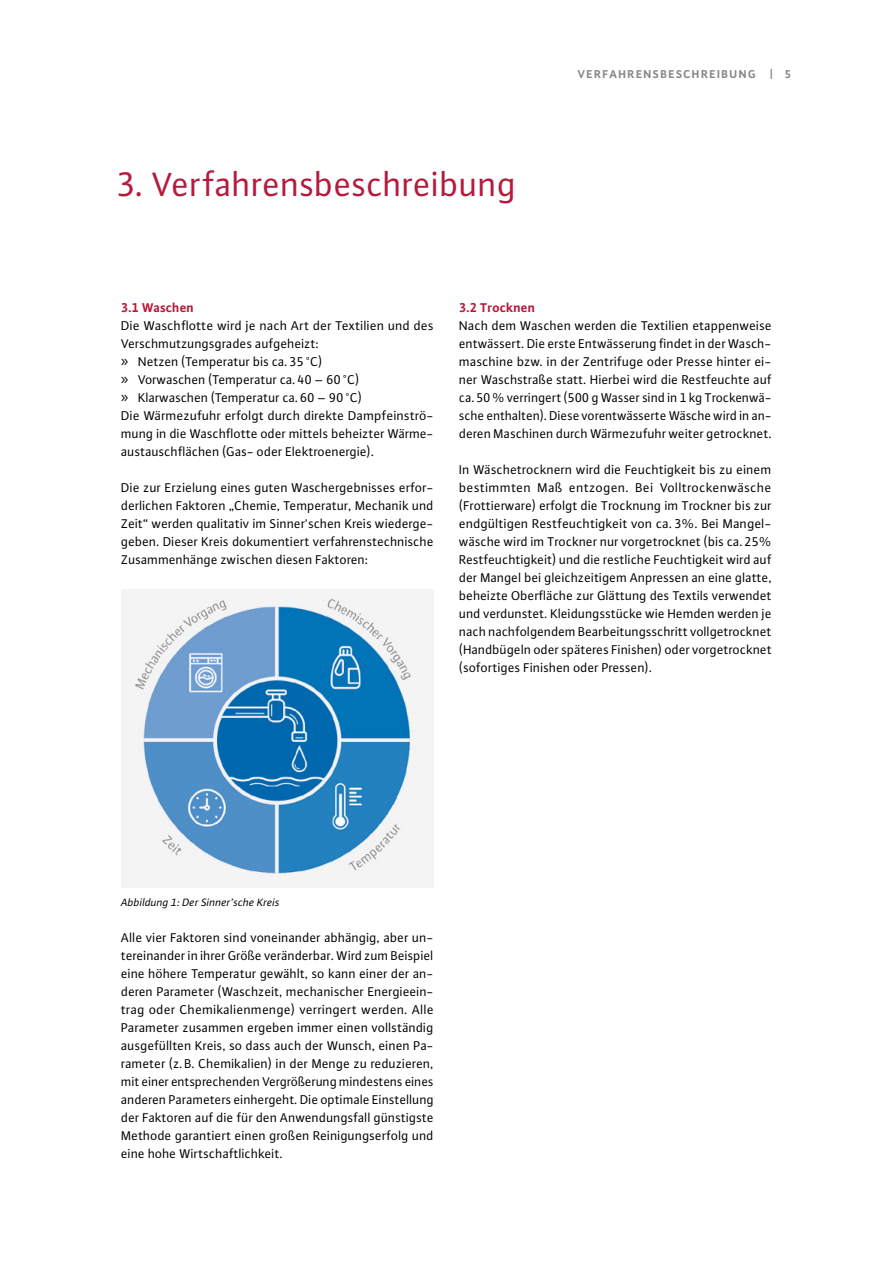
<style>
.page{position:relative;width:893px;height:1263px;background:#fff}
.page>*{position:absolute;margin:0;border:0;box-sizing:border-box;transform-origin:0 0}
.t1{font:36px "Plus Sans Normal";color:#b61a3d}
.t2{font:13.5px/18px "Plus Sans Normal";letter-spacing:.005em;color:#000;text-align:justify}
.t3{font:700 13.5px "Plus Sans";letter-spacing:.005em;color:#b61a3d}
.t4{font:12px "Plus Sans Bold SC";letter-spacing:.115em;color:#868786}
.t5{font:italic 11.25px "Plus Sans Normal";letter-spacing:.005em;color:#000}
.s1{font-family:"Plus Sans Normal SC"}
.s2{font-family:"Plus Sans Bold SC";font-weight:400}
.s3{font-family:"Alegreya Sans";font-size:18px}
.s4{font-family:"Plus Sans Normal SC Italic";font-style:normal}
</style>
<div class="page">
<img style="left:121px;top:590px;width:313px;height:298px">
<h1 class="t1" style="left:117px;top:161px;width:401px"><span class="s1">3</span>. Verfahrensbeschreibung</h1>
<p class="t4" style="left:578px;top:66px;width:215px">VERFAHRENSBESCHREIBUNG | 5</p>
<p class="t3" style="left:121px;top:298px;width:74px"><span class="s2">3.1</span> Waschen</p>
<p class="t2" style="left:121px;top:316px;width:314px;text-align:left">Die Waschflotte wird je nach Art der Textilien und des Verschmutzungsgrades aufgeheizt:<br><span class="s3">»</span> Netzen (Temperatur bis ca.<span class="s1">35</span>°C)<br><span class="s3">»</span> Vorwaschen (Temperatur ca.<span class="s1">40</span> – <span class="s1">60</span>°C)<br><span class="s3">»</span> Klarwaschen (Temperatur ca.<span class="s1">60</span> – <span class="s1">90</span>°C)<br>Die Wärmezufuhr erfolgt durch direkte Dampfeinströ&shy;mung in die Waschflotte oder mittels beheizter Wärme&shy;austauschflächen (Gas- oder Elektroenergie).</p>
<p class="t2" style="left:121px;top:478px;width:314px">Die zur Erzielung eines guten Waschergebnisses erfor&shy;derlichen Faktoren „Chemie, Temperatur, Mechanik und Zeit“ werden qualitativ im Sinner'schen Kreis wiederge&shy;geben. Dieser Kreis dokumentiert verfahrenstechnische Zusammenhänge zwischen diesen Faktoren:</p>
<p class="t3" style="left:459px;top:298px;width:77px"><span class="s2">3.2</span> Trocknen</p>
<p class="t2" style="left:459px;top:316px;width:314px">Nach dem Waschen werden die Textilien etappenweise entwässert. Die erste Entwässerung findet in der Wasch&shy;maschine bzw. in der Zentrifuge oder Presse hinter ei&shy;ner Waschstraße statt. Hierbei wird die Restfeuchte auf ca.<span class="s1">50</span>% verringert (<span class="s1">500</span> g Wasser sind in <span class="s1">1</span> kg Trockenwä&shy;sche enthalten). Diese vorentwässerte Wäsche wird in an&shy;deren Maschinen durch Wärmezufuhr weiter getrocknet.</p>
<p class="t2" style="left:459px;top:460px;width:314px">In Wäschetrocknern wird die Feuchtigkeit bis zu einem bestimmten Maß entzogen. Bei Volltrockenwäsche (Frottierware) erfolgt die Trocknung im Trockner bis zur endgültigen Restfeuchtigkeit von ca. <span class="s1">3</span>%. Bei Mangel&shy;wäsche wird im Trockner nur vorgetrocknet (bis ca.<span class="s1">25</span>% Restfeuchtigkeit) und die restliche Feuchtigkeit wird auf der Mangel bei gleichzeitigem Anpressen an eine glatte, beheizte Oberfläche zur Glättung des Textils verwendet und verdunstet. Kleidungsstücke wie Hemden werden je nach nachfolgendem Bearbeitungsschritt vollgetrocknet (Handbügeln oder späteres Finishen) oder vorgetrocknet (sofortiges Finishen oder Pressen).</p>
<p class="t5" style="left:121px;top:894px;width:160px">Abbildung <span class="s4">1</span>: Der Sinner’sche Kreis</p>
<p class="t2" style="left:121px;top:928px;width:314px">Alle vier Faktoren sind voneinander abhängig, aber un&shy;tereinander in ihrer Größe veränderbar. Wird zum Beispiel eine höhere Temperatur gewählt, so kann einer der an&shy;deren Parameter (Waschzeit, mechanischer Energieein&shy;trag oder Chemikalienmenge) verringert werden. Alle Parameter zusammen ergeben immer einen vollständig ausgefüllten Kreis, so dass auch der Wunsch, einen Pa&shy;rameter (z. B. Chemikalien) in der Menge zu reduzieren, mit einer entsprechenden Vergrößerung mindestens eines anderen Parameters einhergeht. Die optimale Einstellung der Faktoren auf die für den Anwendungsfall günstigste Methode garantiert einen großen Reinigungserfolg und eine hohe Wirtschaftlichkeit.</p>
</div>
